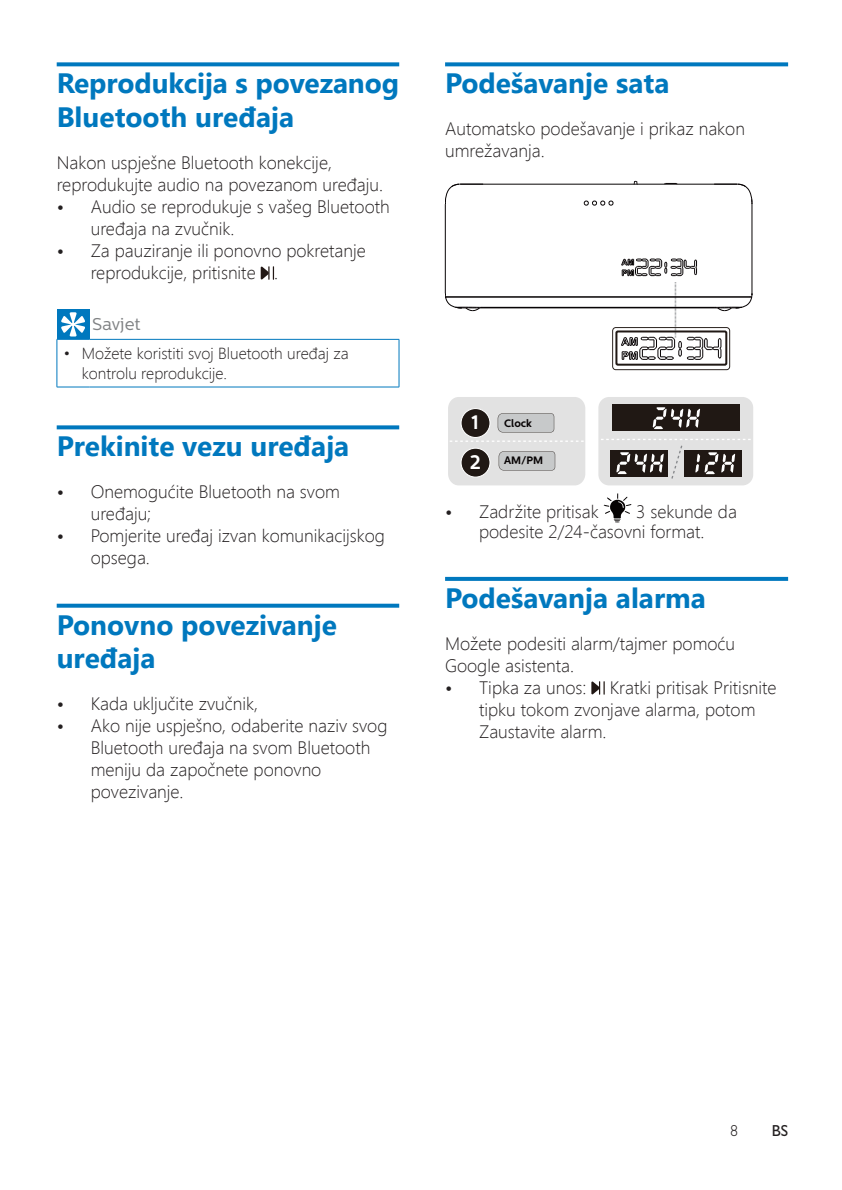
<style>
.page{position:relative;width:842px;height:1190px;background:#fff}
.page>*{position:absolute;margin:0;border:0;box-sizing:border-box;transform-origin:0 0}
.Heading_2{font:700 28px/33.6px "Segoe UI";color:#0078be}
.t1{font:700 19.6px "Centrale Sans";color:#fff}
.Number1{font:300 18px/22px "Segoe UI";color:#231f20}
.t2{font:17px "Centrale Sans";color:#808284}
.Text{font:300 16px/20px "Segoe UI";color:#231f20}
.t3{font:16px "Gill Sans Std";color:#231f20}
.t4{font:300 16px "Gill Sans MT Pro";color:#231f20}
.t5{font:700 10.8px "Centrale Sans";color:#070304}
.s1{font-weight:600}
.s2{font-size:19.6px;color:#fff}
</style>
<div class="page">
<svg style="left:57px;top:62px;width:342px;height:4px"></svg>
<svg style="left:57px;top:425px;width:342px;height:4px"></svg>
<svg style="left:57px;top:604px;width:342px;height:4px"></svg>
<svg style="left:261px;top:266px;width:13px;height:14px"></svg>
<div style="left:57px;top:309px;width:32px;height:30px;background:#0078be"></div>
<hr style="left:399px;top:340px;width:1px;height:47px;background:#0078be">
<hr style="left:89px;top:309px;width:1px;height:30px;background:#0078be">
<hr style="left:57px;top:339px;width:32px;height:1px;background:#0078be">
<hr style="left:57px;top:340px;width:1px;height:47px;background:#0078be">
<hr style="left:89px;top:339px;width:310px;height:1px;background:#0078be">
<hr style="left:57px;top:387px;width:32px;height:1px;background:#0078be">
<hr style="left:89px;top:387px;width:310px;height:1px;background:#0078be">
<svg style="left:61px;top:312px;width:24px;height:24px"></svg>
<svg style="left:445px;top:62px;width:343px;height:4px"></svg>
<svg style="left:445px;top:577px;width:343px;height:4px"></svg>
<div style="left:448px;top:397px;width:137px;height:88px;background:#e2e2e2;border-radius:11px"></div>
<div style="left:598px;top:397px;width:155px;height:88px;background:#e2e2e2;border-radius:11px"></div>
<svg style="left:601px;top:439px;width:150px;height:1px"></svg>
<div style="left:613px;top:404px;width:127px;height:26px;background:#201814"></div>
<div style="left:610px;top:450px;width:58px;height:27px;background:#201814"></div>
<div style="left:684px;top:450px;width:58px;height:27px;background:#201814"></div>
<svg style="left:671px;top:446px;width:11px;height:33px"></svg>
<svg style="left:653px;top:407px;width:47px;height:22px"></svg>
<svg style="left:695px;top:452px;width:40px;height:22px"></svg>
<svg style="left:616px;top:452px;width:48px;height:22px"></svg>
<svg style="left:499px;top:451px;width:56px;height:19px"></svg>
<svg style="left:450px;top:408px;width:134px;height:34px"></svg>
<svg style="left:460px;top:448px;width:30px;height:30px"></svg>
<hr style="left:445px;top:204px;width:1px;height:89px;background:#070304">
<hr style="left:475px;top:308px;width:247px;height:1px;background:#070304">
<hr style="left:483px;top:307px;width:231px;height:1px;background:#070304">
<hr style="left:445px;top:297px;width:307px;height:1px;background:#070304">
<hr style="left:459px;top:184px;width:279px;height:1px;background:#070304">
<hr style="left:751px;top:204px;width:1px;height:89px;background:#070304">
<svg style="left:633px;top:181px;width:5px;height:4px"></svg>
<svg style="left:664px;top:183px;width:13px;height:2px"></svg>
<svg style="left:714px;top:184px;width:38px;height:20px"></svg>
<svg style="left:445px;top:184px;width:38px;height:20px"></svg>
<svg style="left:445px;top:293px;width:38px;height:18px"></svg>
<svg style="left:584px;top:201px;width:29px;height:5px"></svg>
<svg style="left:621px;top:258px;width:76px;height:18px"></svg>
<svg style="left:612px;top:282px;width:140px;height:88px"></svg>
<svg style="left:604px;top:493px;width:27px;height:29px"></svg>
<svg style="left:591px;top:681px;width:14px;height:14px"></svg>
<p class="Heading_2" style="left:57px;top:65px;width:344px">Reprodukcija s povezanog<br>Bluetooth uređaja</p>
<p class="Number1" style="left:57px;top:151px;width:328px">Nakon uspješne Bluetooth konekcije, reprodukujte audio na povezanom uređaju.</p>
<p class="Number1" style="left:91px;top:195px;width:300px;text-indent:-34px"><span class="s1">•</span> Audio se reprodukuje s vašeg Bluetooth uređaja na zvučnik.</p>
<p class="Number1" style="left:91px;top:239px;width:277px;text-indent:-34px"><span class="s1">•</span> Za pauziranje ili ponovno pokretanje reprodukcije, pritisnite .</p>
<p class="t2" style="left:92px;top:315px;width:50px">Savjet</p>
<p class="Text" style="left:82px;top:343px;width:268px;text-indent:-18px">• Možete koristiti svoj Bluetooth uređaj za kontrolu reprodukcije.</p>
<p class="Heading_2" style="left:57px;top:428px;width:294px">Prekinite vezu uređaja</p>
<p class="Number1" style="left:91px;top:480px;width:251px;text-indent:-34px"><span class="s1">•</span> Onemogućite Bluetooth na svom uređaju;</p>
<p class="Number1" style="left:91px;top:524px;width:296px;text-indent:-34px"><span class="s1">•</span> Pomjerite uređaj izvan komunikacijskog opsega.</p>
<p class="Heading_2" style="left:57px;top:606px;width:282px">Ponovno povezivanje uređaja</p>
<p class="Number1" style="left:57px;top:692px;width:203px"><span class="s1">•</span> Kada uključite zvučnik,</p>
<p class="Number1" style="left:91px;top:714px;width:298px;text-indent:-34px"><span class="s1">•</span> Ako nije uspješno, odaberite naziv svog<br>Bluetooth uređaja na svom Bluetooth meniju da započnete ponovno povezivanje.</p>
<p class="Heading_2" style="left:445px;top:65px;width:226px">Podešavanje sata</p>
<p class="Number1" style="left:445px;top:117px;width:301px">Automatsko podešavanje i prikaz nakon umrežavanja.</p>
<p class="t1" style="left:471px;top:411px;width:9px">1</p>
<p class="t5" style="left:504px;top:417px;width:29px">Clock</p>
<p class="t5" style="left:470px;top:454px;width:75px"><span class="s2">2</span> AM/PM</p>
<p class="Number1" style="left:445px;top:500px;width:155px"><span class="s1">•</span> Zadržite pritisak</p>
<p class="Number1" style="left:479px;top:501px;width:259px;line-height:20px;text-indent:157px">3 sekunde da podesite 2/24-časovni format.</p>
<p class="Heading_2" style="left:445px;top:580px;width:262px">Podešavanja alarma</p>
<p class="Number1" style="left:445px;top:632px;width:292px">Možete podesiti alarm/tajmer pomoću<br>Google asistenta.</p>
<p class="Number1" style="left:445px;top:676px;width:143px"><span class="s1">•</span> Tipka za unos:</p>
<p class="Number1" style="left:479px;top:676px;width:299px;text-indent:131px">Kratki pritisak Pritisnite tipku tokom zvonjave alarma, potom<br>Zaustavite alarm.</p>
<p class="t4" style="left:730px;top:1121px;width:9px">8</p>
<p class="t3" style="left:772px;top:1121px;width:18px">BS</p>
</div>
